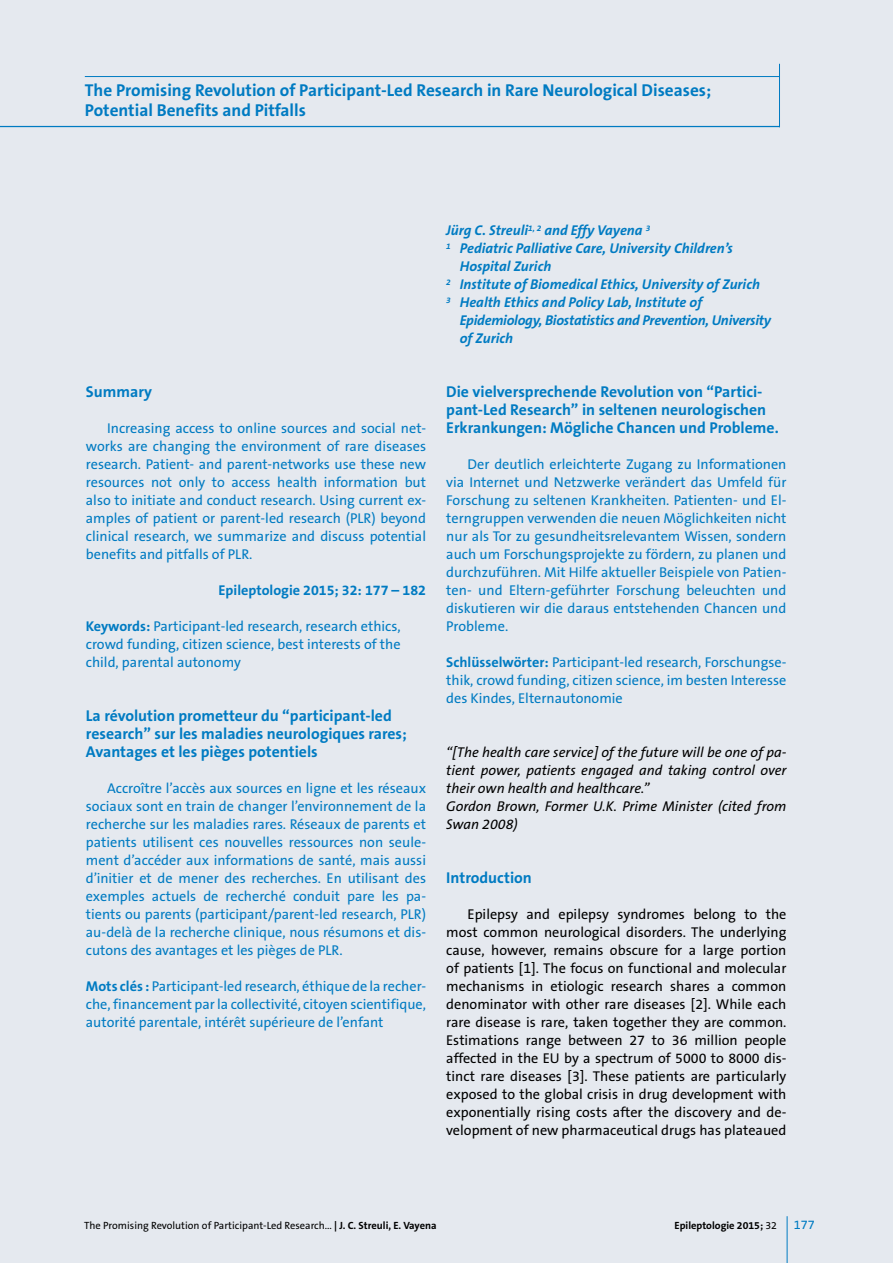
<style>
.page{position:relative;width:893px;height:1263px;background:#e5e9ef}
.page>*{position:absolute;margin:0;border:0;box-sizing:border-box;transform-origin:0 0}
.t1{font:700 17.25px/19.5px "The Sans B W7";color:#007bc2}
.t2{font:700 15.75px/18px "The Sans B W7";color:#007bc2}
.t3{font:14.25px/18px "The Sans B W5 Plain";color:#007bc2;text-align:justify}
.t4{font:14.25px/18px "The Sans B W5 Plain";color:#000;text-align:justify}
.t5{font:italic 700 14.25px "The Sans B W7";color:#007bc2}
.t6{font:italic 14.25px/18px "The Sans B W5 Plain";color:#000}
.t7{font:700 14.25px "The Sans B W7";color:#007bc2}
.t8{font:12.75px "The Sans B W5 Plain";color:#007bc2}
.t9{font:10.5px "The Sans B W5 Plain";color:#000}
.t10{font:700 10.5px "The Sans B W7";color:#000}
.s1{font-family:"The Sans B W7";font-weight:700}
.s2{font-family:"The Sans B W5 Plain";font-weight:400}
</style>
<div class="page">
<hr style="left:787px;top:1216px;width:1px;height:47px;background:#007bc2">
<hr style="left:0;top:126px;width:780px;height:1px;background:#007bc2">
<hr style="left:85px;top:76px;width:694px;height:1px;background:#007bc2">
<hr style="left:779px;top:64px;width:1px;height:63px;background:#007bc2">
<p class="t1" style="left:85px;top:81px;width:628px">The Promising Revolution of Participant-Led Research in Rare Neurological Diseases;<br>Potential Benefits and Pitfalls</p>
<p class="t2" style="left:86px;top:383px;width:68px">Summary</p>
<p class="t3" style="left:86px;top:420px;width:342px;text-indent:21px">Increasing access to online sources and social net&shy;works are changing the environment of rare diseases research. Patient- and parent-networks use these new resources not only to access health information but also to initiate and conduct research. Using current ex&shy;amples of patient or parent-led research (PLR) beyond clinical research, we summarize and discuss potential benefits and pitfalls of PLR.</p>
<p class="t7" style="left:219px;top:581px;width:209px">Epileptologie 2015; 32: 177 – 182</p>
<p class="t3" style="left:86px;top:618px;width:316px"><span class="s1">Keywords:</span> Participant-led research, research ethics, crowd funding, citizen science, best interests of the child, parental autonomy</p>
<p class="t2" style="left:86px;top:707px;width:322px">La révolution prometteur du “participant-led research” sur les maladies neurologiques rares;<br>Avantages et les pièges potentiels</p>
<p class="t3" style="left:86px;top:780px;width:342px;text-indent:21px">Accroître l’accès aux sources en ligne et les réseaux sociaux sont en train de changer l’environnement de la recherche sur les maladies rares. Réseaux de parents et patients utilisent ces nouvelles ressources non seule&shy;ment d’accéder aux informations de santé, mais aussi d’initier et de mener des recherches. En utilisant des exemples actuels de recherché conduit pare les pa&shy;tients ou parents (participant/parent-led research, PLR) au-delà de la recherche clinique, nous résumons et dis&shy;cutons des avantages et les pièges de PLR.</p>
<p class="t3" style="left:86px;top:978px;width:342px"><span class="s1">Mots clés :</span> Participant-led research, éthique de la recher&shy;che, financement par la collectivité, citoyen scientifique, autorité parentale, intérêt supérieure de l’enfant</p>
<p class="t5" style="left:446px;top:221px;width:205px">Jürg C. Streuli<sup>1,</sup> <sup>2</sup> and Effy Vayena <sup>3</sup></p>
<p class="t5" style="left:446px;top:239px;width:288px"><sup>1</sup> Pediatric Palliative Care, University Children’s</p>
<p class="t5" style="left:460px;top:257px;width:93px">Hospital Zurich</p>
<p class="t5" style="left:446px;top:275px;width:315px"><sup>2</sup> Institute of Biomedical Ethics, University of Zurich</p>
<p class="t5" style="left:446px;top:293px;width:258px"><sup>3</sup> Health Ethics and Policy Lab, Institute of</p>
<p class="t5" style="left:460px;top:311px;width:313px">Epidemiology, Biostatistics and Prevention, University</p>
<p class="t5" style="left:460px;top:329px;width:55px">of Zurich</p>
<p class="t2" style="left:446px;top:383px;width:334px">Die vielversprechende Revolution von “Partici&shy;pant-Led Research” in seltenen neurologischen<br>Erkrankungen: Mögliche Chancen und Probleme.</p>
<p class="t3" style="left:446px;top:456px;width:342px;text-indent:21px">Der deutlich erleichterte Zugang zu Informationen via Internet und Netzwerke verändert das Umfeld für Forschung zu seltenen Krankheiten. Patienten- und El&shy;terngruppen verwenden die neuen Möglichkeiten nicht nur als Tor zu gesundheitsrelevantem Wissen, sondern auch um Forschungsprojekte zu fördern, zu planen und durchzuführen. Mit Hilfe aktueller Beispiele von Patien&shy;ten- und Eltern-geführter Forschung beleuchten und diskutieren wir die daraus entstehenden Chancen und Probleme.</p>
<p class="t3" style="left:446px;top:654px;width:342px"><span class="s1">Schlüsselwörter:</span> Participant-led research, Forschungse&shy;thik, crowd funding, citizen science, im besten Interesse des Kindes, Elternautonomie</p>
<p class="t6" style="left:446px;top:744px;width:342px">“[The health care service] of the future will be one of pa&shy;tient power, patients engaged and taking control over their own health and healthcare.”<br>Gordon Brown, Former U.K. Prime Minister (cited from Swan 2008)</p>
<p class="t2" style="left:446px;top:869px;width:87px">Introduction</p>
<p class="t4" style="left:446px;top:906px;width:342px;text-indent:21px">Epilepsy and epilepsy syndromes belong to the most common neurological disorders. The underlying cause, however, remains obscure for a large portion of patients [1]. The focus on functional and molecular mechanisms in etiologic research shares a common denominator with other rare diseases [2]. While each rare disease is rare, taken together they are common.<br>Estimations range between 27 to 36 million people affected in the EU by a spectrum of 5000 to 8000 dis&shy;tinct rare diseases [3]. These patients are particularly exposed to the global crisis in drug development with exponentially rising costs after the discovery and de&shy;velopment of new pharmaceutical drugs has plateaued</p>
<p class="t9" style="left:84px;top:1219px;width:354px">The Promising Revolution of Participant-Led Research... <span class="s1">| J. C. Streuli, E. Vayena</span></p>
<p class="t10" style="left:674px;top:1218px;width:104px">Epileptologie 2015; <span class="s2">32</span></p>
<p class="t8" style="left:794px;top:1216px;width:23px">177</p>
</div>
